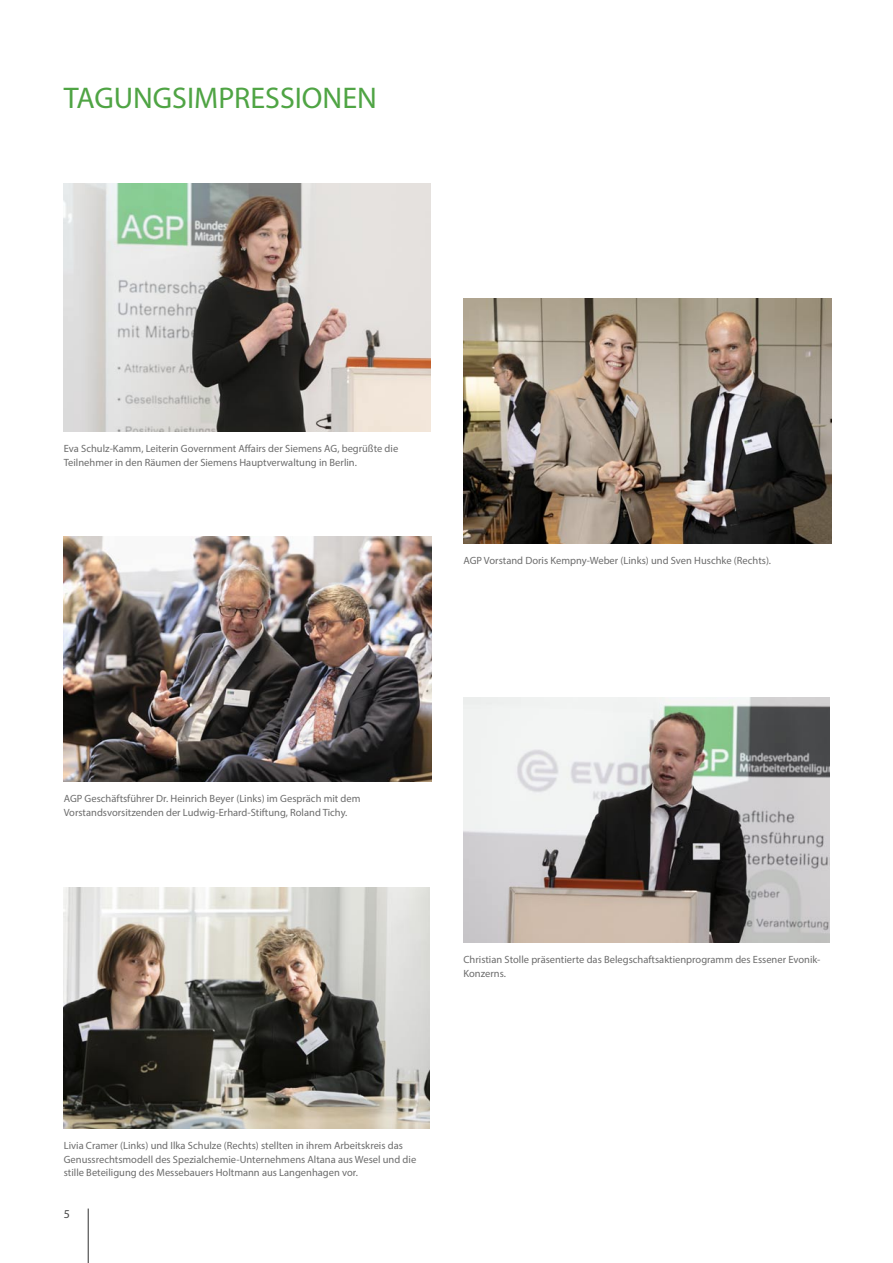
<style>
.page{position:relative;width:893px;height:1263px;background:#fff}
.page>*{position:absolute;margin:0;border:0;box-sizing:border-box;transform-origin:0 0}
.Absatzformat_1{font:30px "Myriad Pro";color:#4fa444}
.t1{font:12px "Myriad Pro";color:#474747}
.t2{font:10.5px/13.5px "Myriad Pro";color:#6c6c6c}
</style>
<div class="page">
<hr style="left:88px;top:1208px;width:1px;height:55px;background:#474747">
<img style="left:64px;top:184px;width:367px;height:248px">
<img style="left:463px;top:298px;width:368px;height:245px">
<img style="left:64px;top:537px;width:367px;height:245px">
<img style="left:64px;top:888px;width:365px;height:241px">
<img style="left:463px;top:697px;width:366px;height:245px">
<p class="Absatzformat_1" style="left:64px;top:79px;width:315px">TAGUNGSIMPRESSIONEN</p>
<p class="t2" style="left:64px;top:442px;width:336px">Eva Schulz-Kamm, Leiterin Government Affairs der Siemens AG, begrüßte die<br>Teilnehmer in den Räumen der Siemens Hauptverwaltung in Berlin.</p>
<p class="t2" style="left:463px;top:553px;width:309px">AGP Vorstand Doris Kempny-Weber (Links) und Sven Huschke (Rechts).</p>
<p class="t2" style="left:64px;top:792px;width:298px">AGP Geschäftsführer Dr. Heinrich Beyer (Links) im Gespräch mit dem<br>Vorstandsvorsitzenden der Ludwig-Erhard-Stiftung, Roland Tichy.</p>
<p class="t2" style="left:463px;top:953px;width:359px">Christian Stolle präsentierte das Belegschaftsaktienprogramm des Essener Evonik-<br>Konzerns.</p>
<p class="t2" style="left:64px;top:1139px;width:354px">Livia Cramer (Links) und Ilka Schulze (Rechts) stellten in ihrem Arbeitskreis das<br>Genussrechtsmodell des Spezialchemie-Unternehmens Altana aus Wesel und die stille Beteiligung des Messebauers Holtmann aus Langenhagen vor.</p>
<p class="t1" style="left:64px;top:1206px;width:8px">5</p>
</div>
